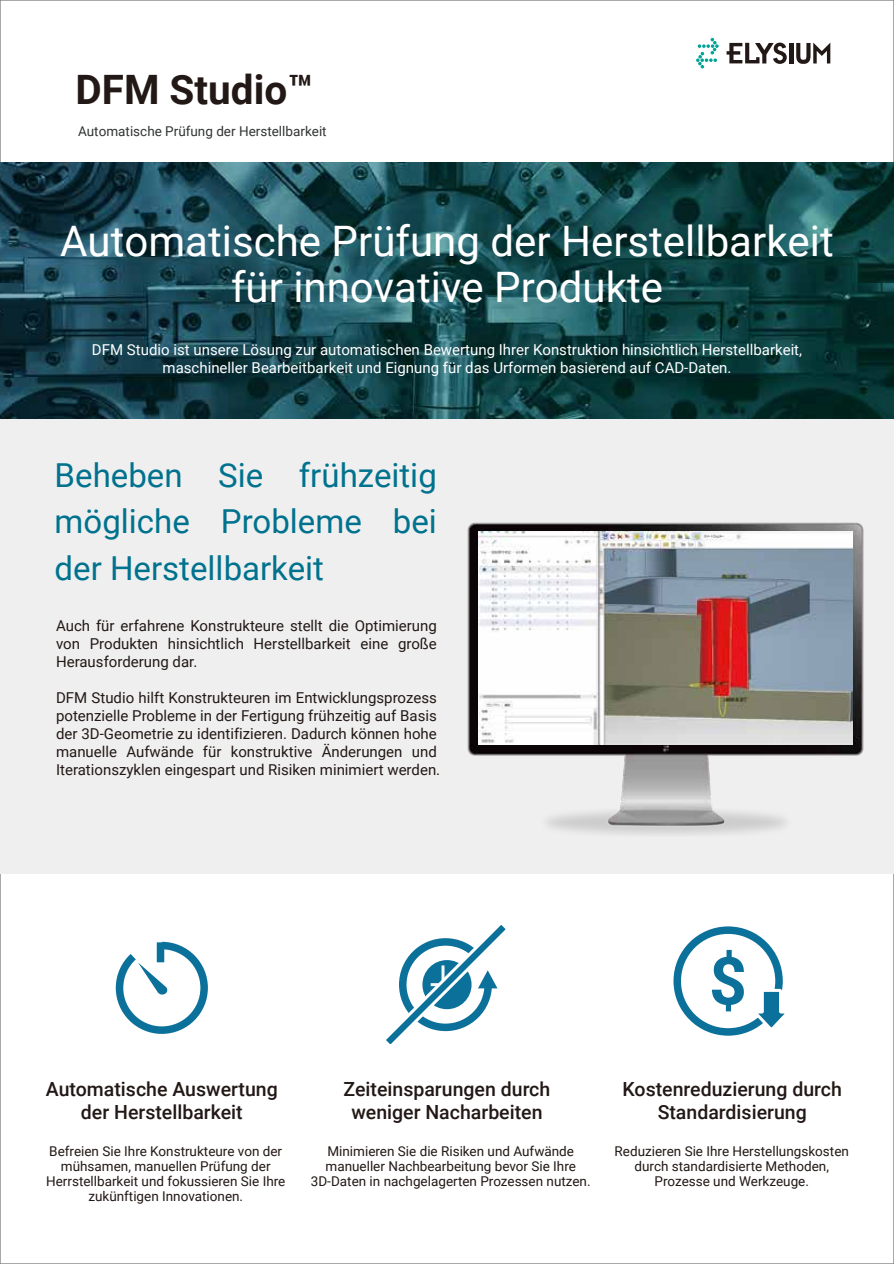
<style>
.page{position:relative;width:894px;height:1264px;background:#fff}
.page>*{position:absolute;margin:0;border:0;box-sizing:border-box;transform-origin:0 0}
.t1{font:700 66.15px "Roboto";color:#0c719a}
.t2{font:42px/46.5px "Roboto";color:#fff;text-align:center}
.t3{font:700 40.5px "Roboto";color:#221815}
.t4{font:33px/46.5px "Roboto";color:#00728e;text-align:justify}
.t5{font:500 19.5px/23.4px "Roboto";color:#221815;text-align:center}
.t6{font:15px/18px "Roboto";color:#221815;text-align:justify}
.t7{font:15px/18px "Roboto";color:#fff;text-align:center}
.t8{font:13.5px/15px "Roboto";color:#221815;text-align:center}
.t9{font:13.5px "Roboto";color:#323333}
</style>
<div class="page">
<hr style="left:789px;top:43px;width:4px;height:20px;background:#221815">
<svg style="left:796px;top:43px;width:34px;height:21px"></svg>
<svg style="left:726px;top:43px;width:60px;height:21px"></svg>
<svg style="left:696px;top:38px;width:22px;height:30px"></svg>
<img style="left:0;top:162px;width:893px;height:257px">
<div style="left:0;top:419px;width:893px;height:454px;background:#efefef"></div>
<img style="left:462px;top:522px;width:407px;height:352px">
<img style="left:478px;top:532px;width:374px;height:212px">
<div style="left:673px;top:926px;width:109px;height:109px;border:8px solid #0c719a;border-radius:50%"></div>
<svg style="left:752px;top:987px;width:33px;height:44px"></svg>
<svg style="left:386px;top:925px;width:120px;height:120px"></svg>
<svg style="left:115px;top:941px;width:93px;height:93px"></svg>
<h3 class="t3" style="left:75px;top:62px;width:239px">DFM Studio™</h3>
<p class="t9" style="left:78px;top:121px;width:250px">Automatische Prüfung der Herstellbarkeit</p>
<h2 class="t2" style="left:60px;top:216px;width:775px">Automatische Prüfung der Herstellbarkeit für innovative Produkte</h2>
<p class="t7" style="left:92px;top:340px;width:711px">DFM Studio ist unsere Lösung zur automatischen Bewertung Ihrer Konstruktion hinsichtlich Herstellbarkeit, maschineller Bearbeitbarkeit und Eignung für das Urformen basierend auf CAD-Daten.</p>
<h3 class="t4" style="left:55px;top:450px;width:384px">Beheben Sie frühzeitig mögliche Probleme bei der Herstellbarkeit</h3>
<p class="t6" style="left:56px;top:615px;width:382px">Auch für erfahrene Konstrukteure stellt die Optimierung von Produkten hinsichtlich Herstellbarkeit eine große Herausforderung dar.</p>
<p class="t6" style="left:56px;top:687px;width:385px;text-align:left">DFM Studio hilft Konstrukteuren im Entwicklungsprozess potenzielle Probleme in der Fertigung frühzeitig auf Basis der 3D-Geometrie zu identifizieren. Dadurch können hohe manuelle Aufwände für konstruktive Änderungen und Iterationszyklen eingespart und Risiken minimiert werden.</p>
<h1 class="t1" style="left:709px;top:934px;width:39px">$</h1>
<h3 class="t5" style="left:46px;top:1076px;width:233px">Automatische Auswertung der Herstellbarkeit</h3>
<h3 class="t5" style="left:622px;top:1076px;width:221px">Kostenreduzierung durch<br>Standardisierung</h3>
<h3 class="t5" style="left:343px;top:1076px;width:208px">Zeiteinsparungen durch weniger Nacharbeiten</h3>
<p class="t8" style="left:46px;top:1143px;width:241px">Befreien Sie Ihre Konstrukteure von der mühsamen, manuellen Prüfung der Herrstellbarkeit und fokussieren Sie Ihre zukünftigen Innovationen.</p>
<p class="t8" style="left:311px;top:1143px;width:281px">Minimieren Sie die Risiken und Aufwände manueller Nachbearbeitung bevor Sie Ihre<br>3D-Daten in nachgelagerten Prozessen nutzen.</p>
<p class="t8" style="left:614px;top:1143px;width:236px">Reduzieren Sie Ihre Herstellungskosten durch standardisierte Methoden,<br>Prozesse und Werkzeuge.</p>
</div>
